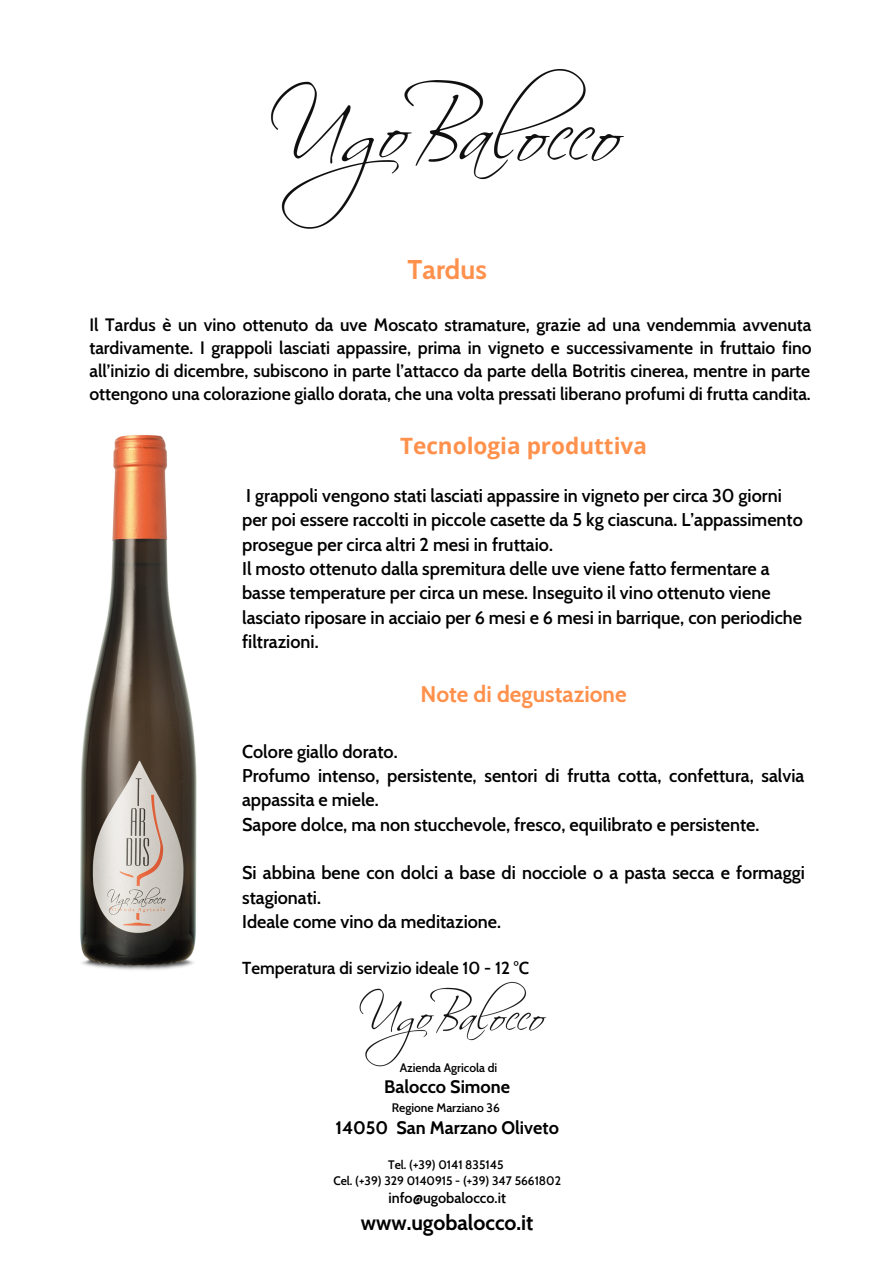
<style>
.page{position:relative;width:894px;height:1264px;background:#fff}
.page>*{position:absolute;margin:0;border:0;box-sizing:border-box;transform-origin:0 0}
.t1{font:700 27px "Cabin";color:#ff914d}
.t2{font:700 22.5px "Open Sans";color:#ff914d}
.t3{font:700 22.5px "Cabin";color:#ff914d}
.t4{font:700 21px "Cabin";color:#000}
.t5{font:600 18px/24.3px "Cabin";color:#000}
.t6{font:700 18px "Cabin";color:#000}
.t7{font:600 17.55px/23px "Cabin";color:#000;text-align:justify}
.t8{font:600 16.95px "Cabin";color:#000}
.t9{font:600 14.4px "Cabin";color:#000}
.t10{font:600 12px/16.2px "Cabin";color:#000;text-align:center}
</style>
<div class="page">
<img style="left:270px;top:69px;width:354px;height:160px">
<img style="left:359px;top:981px;width:188px;height:86px">
<img style="left:80px;top:435px;width:117px;height:535px">
<h1 class="t1" style="left:407px;top:253px;width:81px">Tardus</h1>
<p class="t7" style="left:89px;top:313px;width:723px">Il Tardus è un vino ottenuto da uve Moscato stramature, grazie ad una vendemmia avvenuta tardivamente. I grappoli lasciati appassire, prima in vigneto e successivamente in fruttaio fino all’inizio di dicembre, subiscono in parte l’attacco da parte della Botritis cinerea, mentre in parte ottengono una colorazione giallo dorata, che una volta pressati liberano profumi di frutta candita.</p>
<p class="t2" style="left:400px;top:429px;width:248px">Tecnologia produttiva</p>
<p class="t5" style="left:242px;top:483px;width:562px">I grappoli vengono stati lasciati appassire in vigneto per circa 30 giorni per poi essere raccolti in piccole casette da 5 kg ciascuna. L’appassimento prosegue per circa altri 2 mesi in fruttaio.<br>Il mosto ottenuto dalla spremitura delle uve viene fatto fermentare a basse temperature per circa un mese. Inseguito il vino ottenuto viene lasciato riposare in acciaio per 6 mesi e 6 mesi in barrique, con periodiche filtrazioni.</p>
<p class="t3" style="left:420px;top:680px;width:208px">Note di degustazione</p>
<p class="t5" style="left:242px;top:739px;width:563px">Colore giallo dorato.<br>Profumo intenso, persistente, sentori di frutta cotta, confettura, salvia appassita e miele.<br>Sapore dolce, ma non stucchevole, fresco, equilibrato e persistente.</p>
<p class="t5" style="left:242px;top:860px;width:564px">Si abbina bene con dolci a base di nocciole o a pasta secca e formaggi stagionati.<br>Ideale come vino da meditazione.</p>
<p class="t8" style="left:242px;top:958px;width:288px">Temperatura di servizio ideale 10 - 12 °C</p>
<p class="t10" style="left:399px;top:1059px;width:99px">Azienda Agricola di</p>
<p class="t6" style="left:384px;top:1075px;width:127px">Balocco Simone</p>
<p class="t10" style="left:391px;top:1099px;width:110px">Regione Marziano 36</p>
<p class="t6" style="left:335px;top:1116px;width:225px">14050 San Marzano Oliveto</p>
<p class="t10" style="left:333px;top:1156px;width:229px">Tel. (+39) 0141 835145<br>Cel. (+39) 329 0140915 - (+39) 347 5661802</p>
<p class="t9" style="left:388px;top:1189px;width:119px">info@ugobalocco.it</p>
<p class="t4" style="left:361px;top:1209px;width:174px">www.ugobalocco.it</p>
</div>
